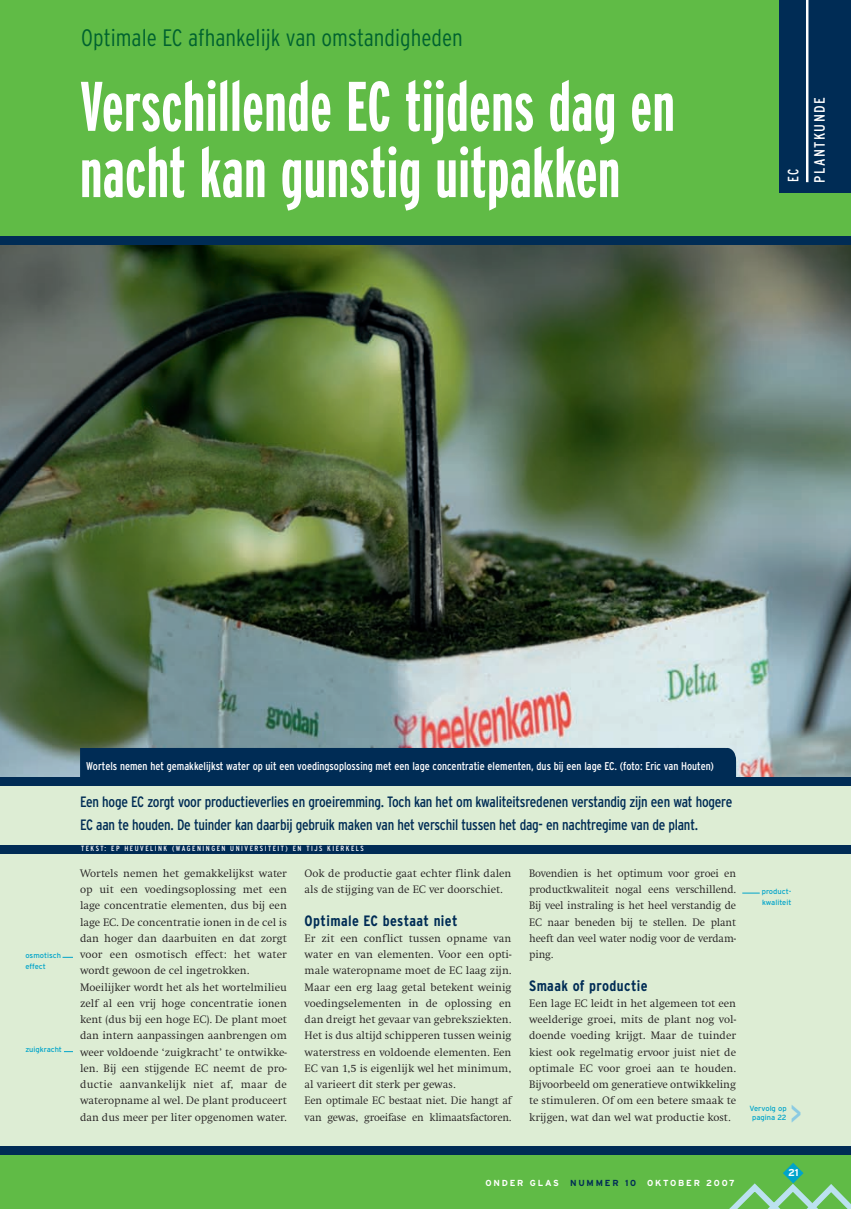
<style>
.page{position:relative;width:851px;height:1209px;background:#fff}
.page>*{position:absolute;margin:0;border:0;box-sizing:border-box;transform-origin:0 0}
.t1{font:700 extra-condensed 70px/66.2px "Interstate";letter-spacing:.005em;color:#fff;scale:.92 1}
.t2{font:30.12px "Interstate";color:#8bcbe3}
.t3{font:300 condensed 23.75px "Interstate";color:#00622f}
.t4{font:condensed 15px/22.6px "Interstate";letter-spacing:-.015em;color:#002c55}
.t5{font:700 condensed 15px "Interstate";letter-spacing:.025em;color:#002c55}
.t6{font:condensed 15px/26.4px "Interstate";letter-spacing:.1em;color:#fff;scale:.87 1}
.t7{font:300 11.25px/16.2px "Swift";color:#231f20}
.t8{font:condensed 11.25px "Interstate";color:#fff}
.t9{font:700 10px "Interstate";color:#fff}
.t10{font:700 8.75px "Interstate";letter-spacing:.205em;color:#fff}
.t11{font:700 8.75px "Interstate";letter-spacing:.205em;color:#002c55}
.t12{font:7.5px/11.2px "Interstate";color:#00a4ca}
.t13{font:condensed 7.5px "Interstate";letter-spacing:.2em;color:#fff}
</style>
<div class="page">
<img style="left:0;top:0;width:850px;height:1209px">
<h3 class="t3" style="left:81px;top:29px;width:383px">Optimale EC afhankelijk van omstandigheden</h3>
<h1 class="t1" style="left:80px;top:79px;width:648px">Verschillende EC tijdens dag en nacht kan gunstig uitpakken</h1>
<h3 class="t6" style="left:781px;top:183px;width:100px;rotate:-90deg">EC<br>PLANTKUNDE</h3>
<p class="t12" style="left:25px;top:950px;width:37px">osmotisch effect</p>
<p class="t12" style="left:25px;top:1044px;width:38px">zuigkracht</p>
<p class="t8" style="left:86px;top:761px;width:629px">Wortels nemen het gemakkelijkst water op uit een voedingsoplossing met een lage concentratie elementen, dus bij een lage EC. (foto: Eric van Houten)</p>
<p class="t4" style="left:80px;top:792px;width:653px">Een hoge EC zorgt voor productieverlies en groeiremming. Toch kan het om kwaliteitsredenen verstandig zijn een wat hogere<br>EC aan te houden. De tuinder kan daarbij gebruik maken van het verschil tussen het dag- en nachtregime van de plant.</p>
<p class="t13" style="left:81px;top:846px;width:284px">TEKST: EP HEUVELINK (WAGENINGEN UNIVERSITEIT) EN TIJS KIERKELS</p>
<p class="t7" style="left:80px;top:866px;width:208px">Wortels nemen het gemakkelijkst water op uit een voedingsoplossing met een lage concentratie elementen, dus bij een lage EC. De concentratie ionen in de cel is dan hoger dan daarbuiten en dat zorgt voor een osmotisch effect: het water wordt gewoon de cel ingetrokken.<br>Moeilijker wordt het als het wortelmilieu zelf al een vrij hoge concentratie ionen kent (dus bij een hoge EC). De plant moet dan intern aanpassingen aanbrengen om weer voldoende ‘zuigkracht’ te ontwikke&shy;len. Bij een stijgende EC neemt de pro&shy;ductie aanvankelijk niet af, maar de wateropname al wel. De plant produceert dan dus meer per liter opgenomen water.</p>
<p class="t7" style="left:304px;top:866px;width:208px">Ook de productie gaat echter flink dalen als de stijging van de EC ver doorschiet.</p>
<h3 class="t5" style="left:304px;top:914px;width:154px">Optimale EC bestaat niet</h3>
<p class="t7" style="left:304px;top:931px;width:208px">Er zit een conflict tussen opname van water en van elementen. Voor een opti&shy;male wateropname moet de EC laag zijn.<br>Maar een erg laag getal betekent weinig voedingselementen in de oplossing en dan dreigt het gevaar van gebreksziekten.<br>Het is dus altijd schipperen tussen weinig waterstress en voldoende elementen. Een EC van 1,5 is eigenlijk wel het minimum, al varieert dit sterk per gewas.<br>Een optimale EC bestaat niet. Die hangt af van gewas, groeifase en klimaatsfactoren.</p>
<p class="t7" style="left:529px;top:866px;width:208px;text-align:justify">Bovendien is het optimum voor groei en productkwaliteit nogal eens verschillend.<br>Bij veel instraling is het heel verstandig de EC naar beneden bij te stellen. De plant heeft dan veel water nodig voor de verdam&shy;ping.</p>
<h3 class="t5" style="left:529px;top:979px;width:120px">Smaak of productie</h3>
<p class="t7" style="left:529px;top:996px;width:208px;text-align:justify">Een lage EC leidt in het algemeen tot een weelderige groei, mits de plant nog vol&shy;doende voeding krijgt. Maar de tuinder kiest ook regelmatig ervoor juist niet de optimale EC voor groei aan te houden.<br>Bijvoorbeeld om generatieve ontwikkeling te stimuleren. Of om een betere smaak te krijgen, wat dan wel wat productie kost.</p>
<p class="t12" style="left:761px;top:885px;width:31px">product&shy;kwaliteit</p>
<p class="t12" style="left:749px;top:1104px;width:39px;line-height:8.8px;text-align:center">Vervolg op pagina 22</p>
<h2 class="t2" style="left:789px;top:1096px;width:14px">&gt;</h2>
<p class="t10" style="left:485px;top:1179px;width:75px">ONDER GLAS</p>
<p class="t11" style="left:570px;top:1179px;width:68px">NUMMER 10</p>
<p class="t10" style="left:647px;top:1179px;width:89px">OKTOBER 2007</p>
<p class="t9" style="left:788px;top:1169px;width:12px">21</p>
</div>
